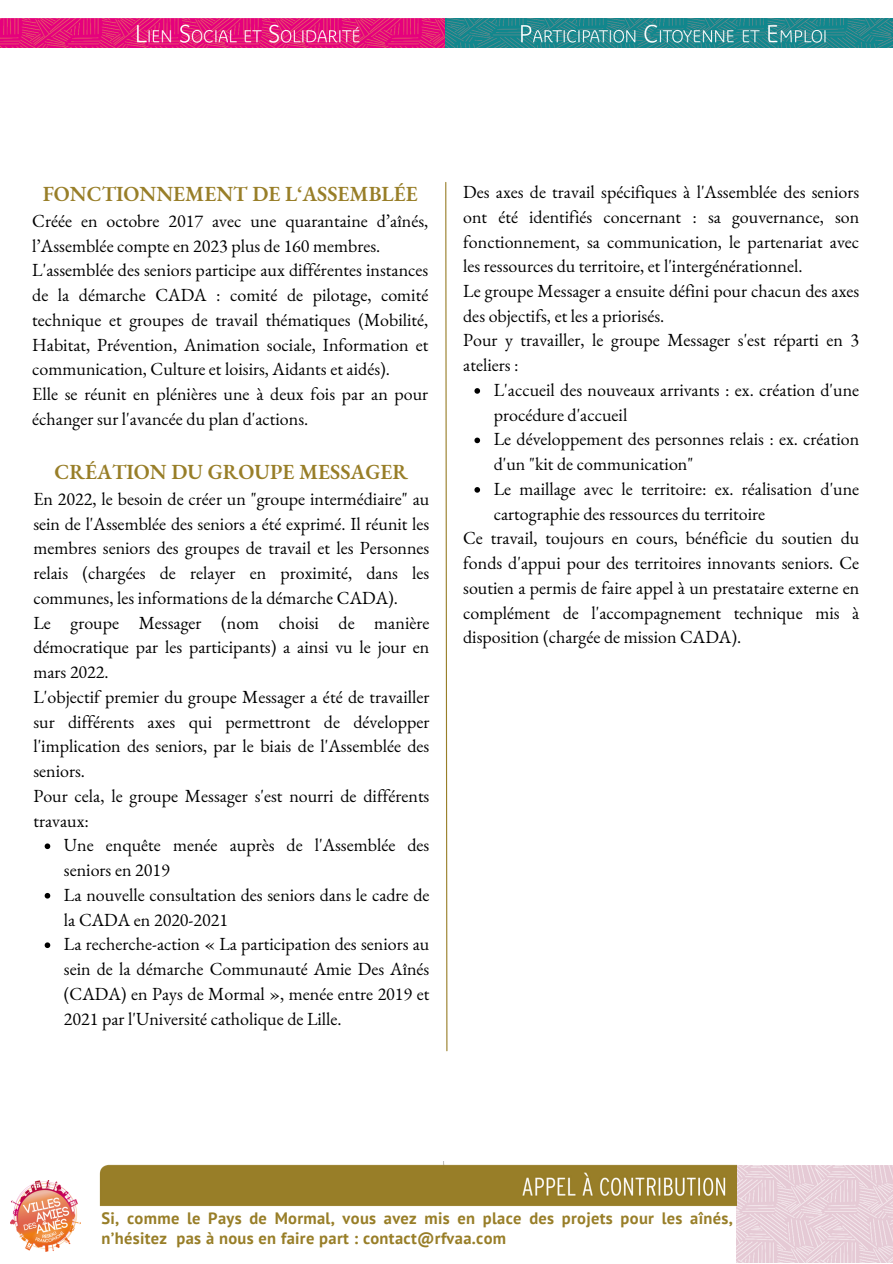
<style>
.page{position:relative;width:893px;height:1264px;background:#fff}
.page>*{position:absolute;margin:0;border:0;box-sizing:border-box;transform-origin:0 0}
.t1{font:600 21px "EB Garamond";color:#987e28}
.t2{font:18px/24.8px "EB Garamond";color:#000}
.t3{font:700 16.5px/20.2px "PT Sans";letter-spacing:.02em;color:#987e28}
</style>
<div class="page">
<svg style="left:445px;top:182px;width:3px;height:869px"></svg>
<img style="left:736px;top:1165px;width:156px;height:97px">
<img style="left:99px;top:1161px;width:637px;height:45px">
<svg style="left:474px;top:388px;width:6px;height:6px"></svg>
<svg style="left:474px;top:437px;width:6px;height:6px"></svg>
<svg style="left:474px;top:487px;width:6px;height:5px"></svg>
<img style="left:11px;top:1180px;width:70px;height:71px">
<img style="left:0;top:18px;width:892px;height:30px">
<svg style="left:45px;top:843px;width:5px;height:6px"></svg>
<svg style="left:45px;top:893px;width:5px;height:5px"></svg>
<svg style="left:45px;top:942px;width:5px;height:6px"></svg>
<p class="t1" style="left:43px;top:180px;width:376px">FONCTIONNEMENT DE L‘ASSEMBLÉE</p>
<p class="t2" style="left:32px;top:208px;width:397px">Créée en octobre 2017 avec une quarantaine d’aînés, l’Assemblée compte en 2023 plus de 160 membres.</p>
<p class="t2" style="left:32px;top:258px;width:397px;text-align:justify">L'assemblée des seniors participe aux différentes instances de la démarche CADA : comité de pilotage, comité technique et groupes de travail thématiques (Mobilité, Habitat, Prévention, Animation sociale, Information et communication, Culture et loisirs, Aidants et aidés).</p>
<p class="t2" style="left:32px;top:381px;width:397px">Elle se réunit en plénières une à deux fois par an pour échanger sur l'avancée du plan d'actions.</p>
<p class="t1" style="left:55px;top:458px;width:355px">CRÉATION DU GROUPE MESSAGER</p>
<p class="t2" style="left:33px;top:486px;width:397px;text-align:justify">En 2022, le besoin de créer un "groupe intermédiaire" au sein de l'Assemblée des seniors a été exprimé. Il réunit les membres seniors des groupes de travail et les Personnes relais (chargées de relayer en proximité, dans les communes, les informations de la démarche CADA).</p>
<p class="t2" style="left:33px;top:610px;width:397px;text-align:justify">Le groupe Messager (nom choisi de manière démocratique par les participants) a ainsi vu le jour en mars 2022.</p>
<p class="t2" style="left:33px;top:684px;width:397px;text-align:justify">L'objectif premier du groupe Messager a été de travailler sur différents axes qui permettront de développer l'implication des seniors, par le biais de l'Assemblée des seniors.</p>
<p class="t2" style="left:33px;top:783px;width:397px">Pour cela, le groupe Messager s'est nourri de différents travaux:</p>
<p class="t2" style="left:64px;top:832px;width:367px">Une enquête menée auprès de l'Assemblée des seniors en 2019</p>
<p class="t2" style="left:64px;top:882px;width:367px">La nouvelle consultation des seniors dans le cadre de la CADA en 2020-2021</p>
<p class="t2" style="left:64px;top:931px;width:367px;text-align:justify">La recherche-action « La participation des seniors au sein de la démarche Communauté Amie Des Aînés (CADA) en Pays de Mormal », menée entre 2019 et 2021 par l'Université catholique de Lille.</p>
<p class="t2" style="left:463px;top:179px;width:397px;text-align:justify">Des axes de travail spécifiques à l'Assemblée des seniors ont été identifiés concernant : sa gouvernance, son fonctionnement, sa communication, le partenariat avec les ressources du territoire, et l'intergénérationnel.</p>
<p class="t2" style="left:463px;top:278px;width:397px">Le groupe Messager a ensuite défini pour chacun des axes des objectifs, et les a priorisés.</p>
<p class="t2" style="left:463px;top:328px;width:397px">Pour y travailler, le groupe Messager s'est réparti en 3 ateliers :</p>
<p class="t2" style="left:493px;top:377px;width:367px">L'accueil des nouveaux arrivants : ex. création d'une procédure d'accueil</p>
<p class="t2" style="left:493px;top:426px;width:367px">Le développement des personnes relais : ex. création d'un "kit de communication"</p>
<p class="t2" style="left:493px;top:476px;width:367px">Le maillage avec le territoire: ex. réalisation d'une cartographie des ressources du territoire</p>
<p class="t2" style="left:463px;top:525px;width:397px;text-align:justify">Ce travail, toujours en cours, bénéficie du soutien du fonds d'appui pour des territoires innovants seniors. Ce soutien a permis de faire appel à un prestataire externe en complément de l'accompagnement technique mis à disposition (chargée de mission CADA).</p>
<p class="t3" style="left:101px;top:1207px;width:633px">Si, comme le Pays de Mormal, vous avez mis en place des projets pour les aînés, n’hésitez pas à nous en faire part : contact@rfvaa.com</p>
</div>
